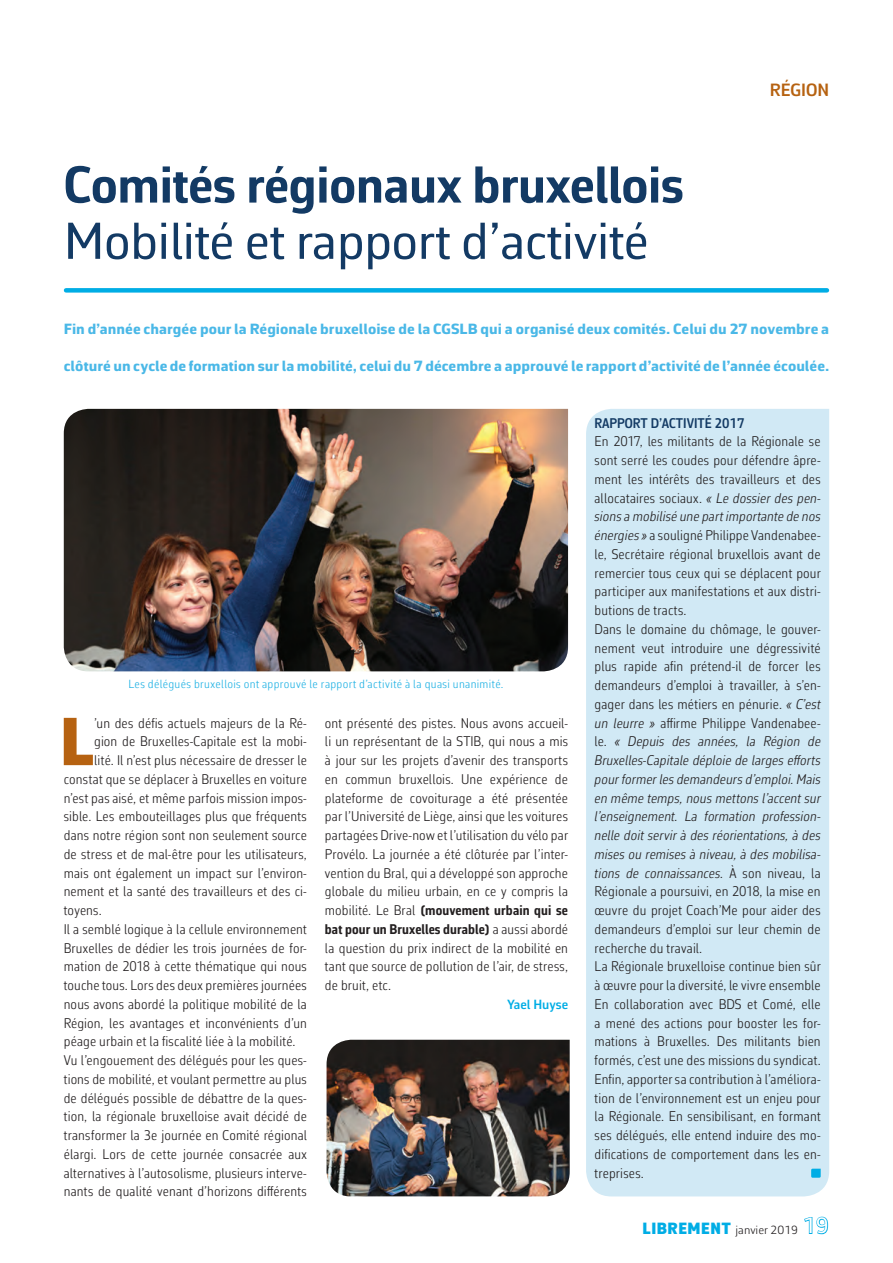
<style>
.page{position:relative;width:893px;height:1263px;background:#fff}
.page>*{position:absolute;margin:0;border:0;box-sizing:border-box;transform-origin:0 0}
.t1{font:900 68.7px "Corbeau Pro";color:#b66211}
.t2{font:52.5px "Corbeau Pro";letter-spacing:-.01em;color:#133a64}
.t3{font:700 52.5px "Corbeau Pro";letter-spacing:-.01em;color:#133a64}
.t4{font:600 18px "Corbeau Pro";color:#b66211}
.t5{font:800 15px "Corbeau Ext Pro";letter-spacing:.005em;color:#4ab8e7}
.t6{font:300 14.25px/18.8px "Corbeau Con Pro";letter-spacing:.01em;color:#231f20;text-align:justify}
.t7{font:600 14.25px "Corbeau Con Pro";color:#133a64}
.t8{font:600 13.5px "Corbeau Pro";color:#00ade5}
.t9{font:300 12px "Corbeau Con Pro";letter-spacing:.03em;color:#21b2e4}
.t10{font:300 12px "Corbeau Pro";color:#231f20}
.s1{font-weight:700}
.s2{font-style:italic}
.s3{font-weight:900;font-size:16.5px;color:#00ade5}
.s4{font-weight:400;font-size:22.5px;color:#fff}
</style>
<div class="page">
<svg style="left:804px;top:1216px;width:25px;height:19px"></svg>
<div style="left:586px;top:409px;width:243px;height:787px;background:#d1e9f5"></div>
<svg style="left:811px;top:1169px;width:10px;height:9px"></svg>
<div style="left:66px;top:288px;width:761px;height:5px;background:#00ade5"></div>
<img style="left:64px;top:409px;width:504px;height:262px">
<img style="left:327px;top:1040px;width:243px;height:156px">
<h2 class="t3" style="left:64px;top:149px;width:622px">Comités régionaux bruxellois</h2>
<h2 class="t2" style="left:64px;top:206px;width:586px">Mobilité et rapport d’activité</h2>
<p class="t4" style="left:770px;top:78px;width:61px">RÉGION</p>
<p class="t5" style="left:64px;top:319px;width:767px">Fin d’année chargée pour la Régionale bruxelloise de la CGSLB qui a organisé deux comités. Celui du 27 novembre a</p>
<p class="t5" style="left:64px;top:356px;width:767px">clôturé un cycle de formation sur la mobilité, celui du 7 décembre a approuvé le rapport d’activité de l’année écoulée.</p>
<p class="t9" style="left:128px;top:676px;width:377px">Les délégués bruxellois ont approuvé le rapport d’activité à la quasi unanimité.</p>
<h1 class="t1" style="left:60px;top:696px;width:36px">L</h1>
<p class="t6" style="left:94px;top:713px;width:214px">’un des défis actuels majeurs de la Ré-</p>
<p class="t6" style="left:94px;top:732px;width:214px">gion de Bruxelles-Capitale est la mobi-</p>
<p class="t6" style="left:94px;top:751px;width:214px">lité. Il n’est plus nécessaire de dresser le</p>
<p class="t6" style="left:64px;top:769px;width:245px">constat que se déplacer à Bruxelles en voiture</p>
<p class="t6" style="left:64px;top:788px;width:245px">n’est pas aisé, et même parfois mission impos-</p>
<p class="t6" style="left:64px;top:807px;width:245px">sible. Les embouteillages plus que fréquents</p>
<p class="t6" style="left:64px;top:826px;width:245px">dans notre région sont non seulement source</p>
<p class="t6" style="left:64px;top:844px;width:245px">de stress et de mal-être pour les utilisateurs,</p>
<p class="t6" style="left:64px;top:863px;width:245px">mais ont également un impact sur l’environ-</p>
<p class="t6" style="left:64px;top:882px;width:245px">nement et la santé des travailleurs et des ci-</p>
<p class="t6" style="left:64px;top:901px;width:39px">toyens.</p>
<p class="t6" style="left:64px;top:919px;width:245px">Il a semblé logique à la cellule environnement</p>
<p class="t6" style="left:64px;top:938px;width:245px">Bruxelles de dédier les trois journées de for-</p>
<p class="t6" style="left:64px;top:957px;width:245px">mation de 2018 à cette thématique qui nous</p>
<p class="t6" style="left:64px;top:976px;width:245px">touche tous. Lors des deux premières journées</p>
<p class="t6" style="left:64px;top:994px;width:245px">nous avons abordé la politique mobilité de la</p>
<p class="t6" style="left:64px;top:1013px;width:245px">Région, les avantages et inconvénients d’un</p>
<p class="t6" style="left:64px;top:1032px;width:233px">péage urbain et la fiscalité liée à la mobilité.</p>
<p class="t6" style="left:64px;top:1051px;width:245px">Vu l’engouement des délégués pour les ques-</p>
<p class="t6" style="left:64px;top:1069px;width:245px">tions de mobilité, et voulant permettre au plus</p>
<p class="t6" style="left:64px;top:1088px;width:245px">de délégués possible de débattre de la ques-</p>
<p class="t6" style="left:64px;top:1107px;width:245px">tion, la régionale bruxelloise avait décidé de</p>
<p class="t6" style="left:64px;top:1126px;width:245px">transformer la 3e journée en Comité régional</p>
<p class="t6" style="left:64px;top:1144px;width:245px">élargi. Lors de cette journée consacrée aux</p>
<p class="t6" style="left:64px;top:1163px;width:245px">alternatives à l’autosolisme, plusieurs interve-</p>
<p class="t6" style="left:64px;top:1182px;width:245px">nants de qualité venant d’horizons différents</p>
<p class="t6" style="left:325px;top:713px;width:245px">ont présenté des pistes. Nous avons accueil&shy;li un représentant de la STIB, qui nous a mis à jour sur les projets d’avenir des transports en commun bruxellois. Une expérience de plateforme de covoiturage a été présentée par l’Université de Liège, ainsi que les voitures partagées Drive-now et l’utilisation du vélo par Provélo. La journée a été clôturée par l’inter&shy;vention du Bral, qui a développé son approche globale du milieu urbain, en ce y compris la mobilité. Le Bral <span class="s1">(mouvement urbain qui se bat pour un Bruxelles durable)</span> a aussi abordé la question du prix indirect de la mobilité en tant que source de pollution de l’air, de stress, de bruit, etc.</p>
<p class="t8" style="left:507px;top:995px;width:62px">Yael Huyse</p>
<p class="t7" style="left:595px;top:413px;width:151px">RAPPORT D’ACTIVITÉ 2017</p>
<p class="t6" style="left:595px;top:432px;width:228px;text-align:left">En 2017, les militants de la Régionale se sont serré les coudes pour défendre âpre&shy;ment les intérêts des travailleurs et des allocataires sociaux. <span class="s2">« Le dossier des pen&shy;sions a mobilisé une part importante de nos énergies »</span> a souligné Philippe Vandenabee&shy;le, Secrétaire régional bruxellois avant de remercier tous ceux qui se déplacent pour participer aux manifestations et aux distri&shy;butions de tracts.<br>Dans le domaine du chômage, le gouver&shy;nement veut introduire une dégressivité plus rapide afin prétend-il de forcer les demandeurs d’emploi à travailler, à s’en&shy;gager dans les métiers en pénurie. <span class="s2">« C’est un leurre »</span> affirme Philippe Vandenabee&shy;le. <span class="s2">« Depuis des années, la Région de Bruxelles-Capitale déploie de larges efforts pour former les demandeurs d’emploi. Mais en même temps, nous mettons l’accent sur l’enseignement. La formation profession&shy;nelle doit servir à des réorientations, à des mises ou remises à niveau, à des mobilisa&shy;tions de connaissances.</span> À son niveau, la Régionale a poursuivi, en 2018, la mise en œuvre du projet Coach’Me pour aider des demandeurs d’emploi sur leur chemin de recherche du travail.<br>La Régionale bruxelloise continue bien sûr à œuvre pour la diversité, le vivre ensemble En collaboration avec BDS et Comé, elle a mené des actions pour booster les for&shy;mations à Bruxelles. Des militants bien formés, c’est une des missions du syndicat.<br>Enfin, apporter sa contribution à l’améliora&shy;tion de l’environnement est un enjeu pour la Régionale. En sensibilisant, en formant ses délégués, elle entend induire des mo&shy;difications de comportement dans les en&shy;treprises.</p>
<p class="t10" style="left:643px;top:1222px;width:188px"><span class="s3">LIBREMENT</span> janvier 2019 <span class="s4">19</span></p>
</div>
